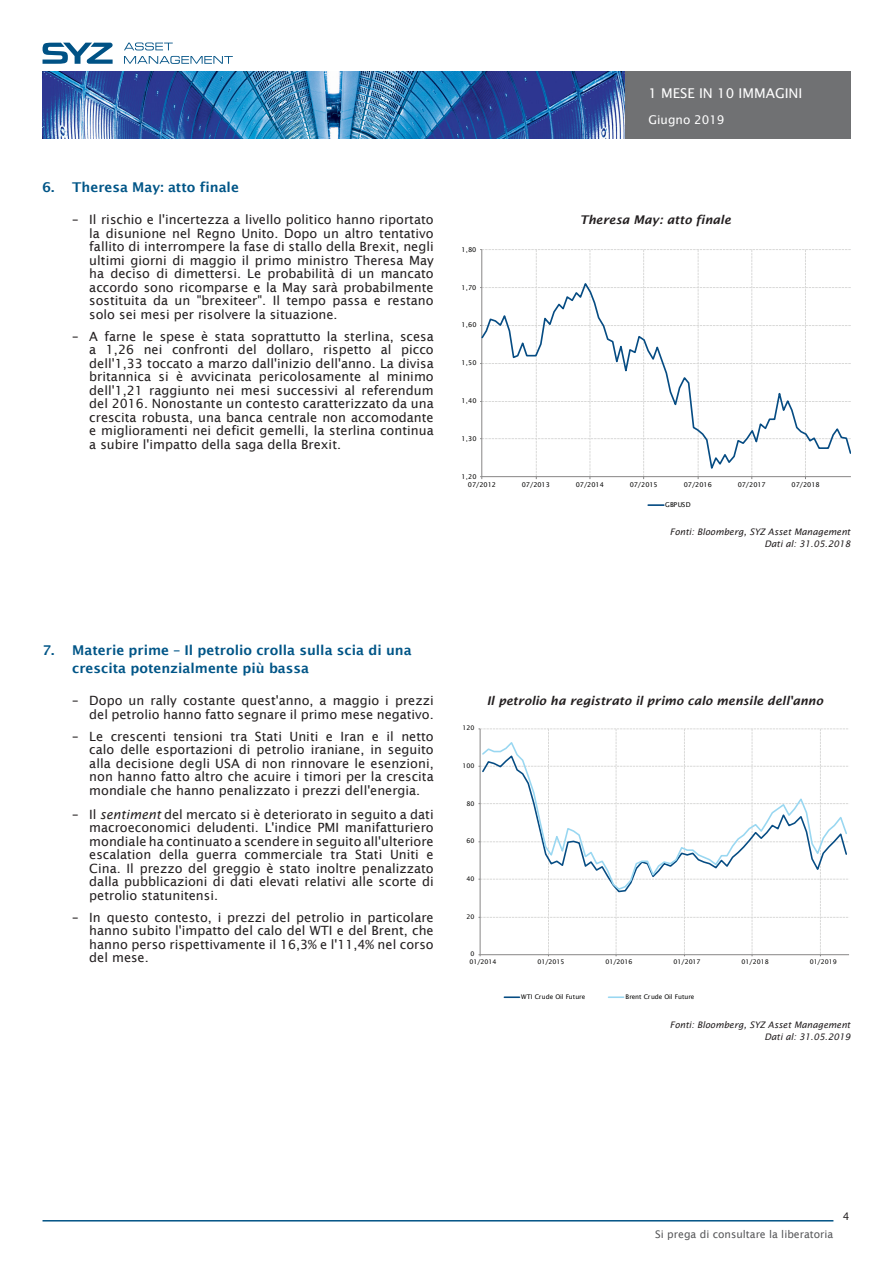
<style>
.page{position:relative;width:893px;height:1263px;background:#fff}
.page>*{position:absolute;margin:0;border:0;box-sizing:border-box;transform-origin:0 0}
.t1{font:600 13.5px/18px "Lucida Sans";color:#005587}
.t2{font:13.5px "Lucida Sans";color:#fff}
.t3{font:12.75px/13.5px "Lucida Sans";color:#231f20;text-align:justify}
.Graph_TITLES{font:italic 600 12px "Lucida Sans";color:#231f20}
.t4{font:12px "Lucida Sans";color:#fff}
.t5{font:10.5px "Lucida Sans";color:#57585a}
.t6{font:10.5px "Lucida Sans";color:#231f20}
.Source_data{font:italic 9px "Lucida Sans";color:#231f20}
.t7{font:6.6px "Lucida Sans";letter-spacing:-.005em;color:#050504}
.t8{font:6.3px "Lucida Sans";letter-spacing:-.005em;color:#050504}
.s1{font-style:italic}
</style>
<div class="page">
<svg style="left:124px;top:43px;width:49px;height:7px"></svg>
<svg style="left:124px;top:56px;width:109px;height:8px"></svg>
<svg style="left:43px;top:43px;width:70px;height:21px"></svg>
<img style="left:43px;top:72px;width:807px;height:67px">
<hr style="left:43px;top:1220px;width:790px;height:1px;background:#005285">
<svg style="left:480px;top:249px;width:370px;height:230px"></svg>
<svg style="left:481px;top:280px;width:369px;height:194px"></svg>
<svg style="left:648px;top:504px;width:16px;height:2px"></svg>
<svg style="left:478px;top:728px;width:371px;height:228px"></svg>
<svg style="left:481px;top:740px;width:367px;height:151px"></svg>
<svg style="left:504px;top:996px;width:15px;height:2px"></svg>
<svg style="left:608px;top:996px;width:16px;height:2px"></svg>
<p class="t1" style="left:43px;top:178px;width:198px">6. Theresa May: atto finale</p>
<p class="t3" style="left:89px;top:213px;width:346px;text-indent:-17px">– Il rischio e l'incertezza a livello politico hanno riportato la disunione nel Regno Unito. Dopo un altro tentativo fallito di interrompere la fase di stallo della Brexit, negli ultimi giorni di maggio il primo ministro Theresa May ha deciso di dimettersi. Le probabilità di un mancato accordo sono ricomparse e la May sarà probabilmente sostituita da un "brexiteer". Il tempo passa e restano solo sei mesi per risolvere la situazione.</p>
<p class="t3" style="left:89px;top:330px;width:346px;text-indent:-17px">– A farne le spese è stata soprattutto la sterlina, scesa a 1,26 nei confronti del dollaro, rispetto al picco dell'1,33 toccato a marzo dall'inizio dell'anno. La divisa britannica si è avvicinata pericolosamente al minimo dell'1,21 raggiunto nei mesi successivi al referendum del 2016. Nonostante un contesto caratterizzato da una crescita robusta, una banca centrale non accomodante e miglioramenti nei deficit gemelli, la sterlina continua a subire l'impatto della saga della Brexit.</p>
<p class="t2" style="left:648px;top:85px;width:156px">1 MESE IN 10 IMMAGINI</p>
<p class="t4" style="left:648px;top:113px;width:78px">Giugno 2019</p>
<p class="t7" style="left:462px;top:245px;width:16px">1,80</p>
<p class="t7" style="left:462px;top:283px;width:16px">1,70</p>
<p class="t7" style="left:462px;top:321px;width:16px">1,60</p>
<p class="t7" style="left:462px;top:359px;width:16px">1,50</p>
<p class="t7" style="left:462px;top:397px;width:16px">1,40</p>
<p class="t7" style="left:462px;top:435px;width:16px">1,30</p>
<p class="t7" style="left:462px;top:473px;width:16px">1,20</p>
<p class="Graph_TITLES" style="left:580px;top:213px;width:153px">Theresa May: atto finale</p>
<p class="t7" style="left:468px;top:481px;width:30px">07/2012</p>
<p class="t7" style="left:522px;top:481px;width:30px">07/2013</p>
<p class="t7" style="left:576px;top:481px;width:30px">07/2014</p>
<p class="t7" style="left:630px;top:481px;width:30px">07/2015</p>
<p class="t7" style="left:684px;top:481px;width:30px">07/2016</p>
<p class="t7" style="left:738px;top:481px;width:30px">07/2017</p>
<p class="t7" style="left:792px;top:481px;width:30px">07/2018</p>
<p class="t7" style="left:665px;top:501px;width:27px">GBPUSD</p>
<p class="Source_data" style="left:670px;top:526px;width:182px">Fonti: Bloomberg, SYZ Asset Management</p>
<p class="Source_data" style="left:764px;top:538px;width:88px">Dati al: 31.05.2018</p>
<p class="t1" style="left:72px;top:641px;width:341px;text-indent:-30px">7. Materie prime – Il petrolio crolla sulla scia di una crescita potenzialmente più bassa</p>
<p class="t3" style="left:72px;top:694px;width:363px;text-align:right">– Dopo un rally costante quest'anno, a maggio i prezzi del petrolio hanno fatto segnare il primo mese negativo.</p>
<p class="t3" style="left:89px;top:729px;width:346px;text-indent:-17px">– Le crescenti tensioni tra Stati Uniti e Iran e il netto calo delle esportazioni di petrolio iraniane, in seguito alla decisione degli USA di non rinnovare le esenzioni, non hanno fatto altro che acuire i timori per la crescita mondiale che hanno penalizzato i prezzi dell'energia.</p>
<p class="t3" style="left:89px;top:807px;width:346px;text-indent:-17px">– Il <span class="s1">sentiment</span> del mercato si è deteriorato in seguito a dati macroeconomici deludenti. L'indice PMI manifatturiero mondiale ha continuato a scendere in seguito all'ulteriore escalation della guerra commerciale tra Stati Uniti e Cina. Il prezzo del greggio è stato inoltre penalizzato dalla pubblicazioni di dati elevati relativi alle scorte di petrolio statunitensi.</p>
<p class="t3" style="left:89px;top:910px;width:346px;text-indent:-17px">– In questo contesto, i prezzi del petrolio in particolare hanno subito l'impatto del calo del WTI e del Brent, che hanno perso rispettivamente il 16,3% e l'11,4% nel corso del mese.</p>
<p class="t8" style="left:463px;top:724px;width:13px">120</p>
<p class="t8" style="left:463px;top:762px;width:13px">100</p>
<p class="t8" style="left:467px;top:800px;width:9px">80</p>
<p class="t8" style="left:467px;top:837px;width:9px">60</p>
<p class="t8" style="left:467px;top:875px;width:9px">40</p>
<p class="t8" style="left:467px;top:913px;width:9px">20</p>
<p class="t8" style="left:471px;top:950px;width:6px">0</p>
<p class="Graph_TITLES" style="left:487px;top:693px;width:338px">Il petrolio ha registrato il primo calo mensile dell'anno</p>
<p class="t8" style="left:469px;top:958px;width:29px">01/2014</p>
<p class="t8" style="left:537px;top:958px;width:29px">01/2015</p>
<p class="t8" style="left:605px;top:958px;width:29px">01/2016</p>
<p class="t8" style="left:674px;top:958px;width:29px">01/2017</p>
<p class="t8" style="left:742px;top:958px;width:29px">01/2018</p>
<p class="t8" style="left:810px;top:958px;width:29px">01/2019</p>
<p class="t8" style="left:521px;top:993px;width:65px">WTI Crude Oil Future</p>
<p class="t8" style="left:626px;top:993px;width:70px">Brent Crude Oil Future</p>
<p class="Source_data" style="left:670px;top:1019px;width:182px">Fonti: Bloomberg, SYZ Asset Management</p>
<p class="Source_data" style="left:764px;top:1031px;width:88px">Dati al: 31.05.2019</p>
<p class="t5" style="left:655px;top:1228px;width:180px">Si prega di consultare la liberatoria</p>
<p class="t6" style="left:843px;top:1210px;width:8px">4</p>
</div>
